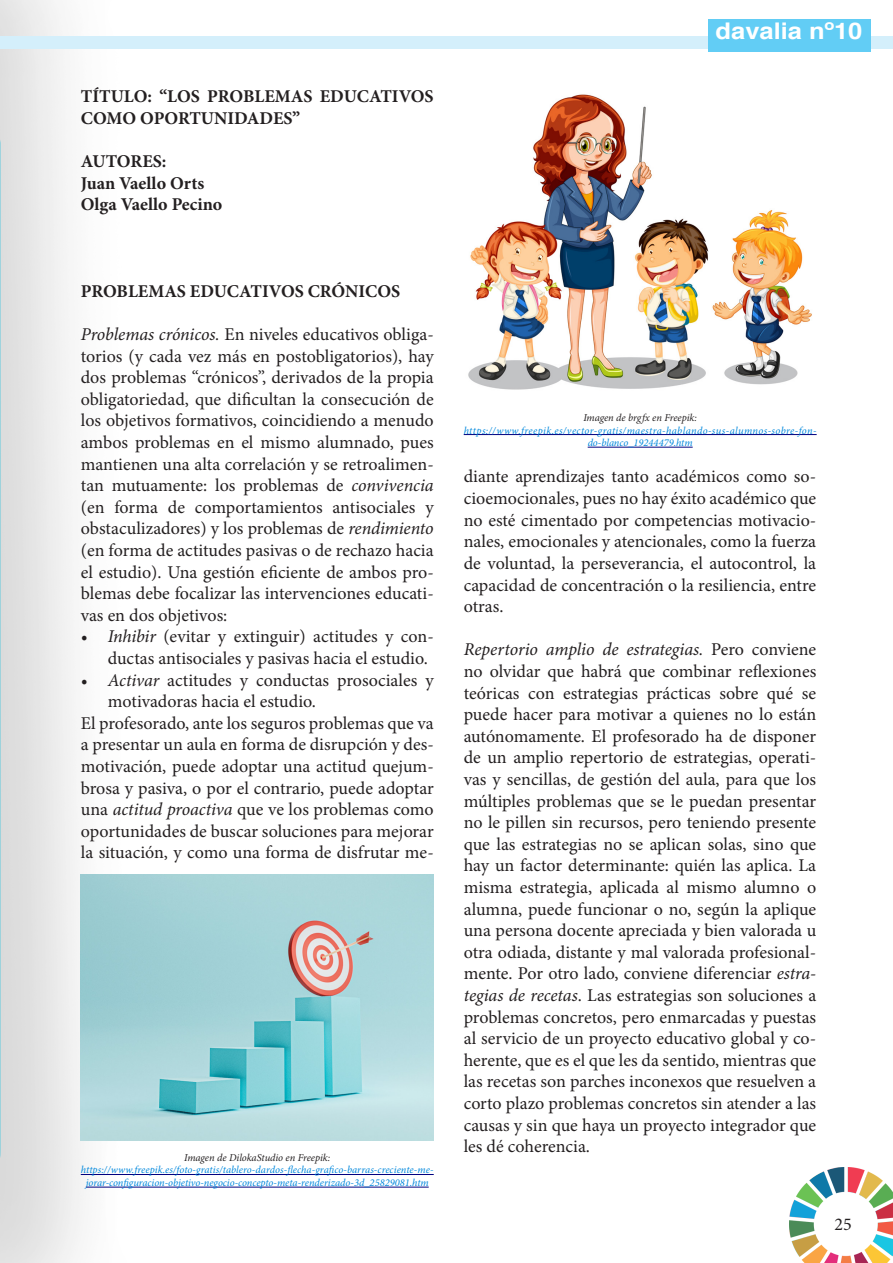
<style>
.page{position:relative;width:893px;height:1263px;background:#fff}
.page>*{position:absolute;margin:0;border:0;box-sizing:border-box;transform-origin:0 0}
.t1{font:700 22.95px "Helvetica";color:#fff;scale:1.11 1}
.t2{font:18px/21.6px "Minion Pro";color:#231f20;text-align:justify}
.t3{font:700 18px/21.6px "Minion Pro";color:#231f20}
.t4{font:italic 10.5px/12.6px "Minion Pro";color:#08d;text-align:center}
.t5{font:italic 10.5px/12.6px "Minion Pro";letter-spacing:.03em;color:#08d;text-align:center}
.t6{font:italic 10.5px "Minion Pro";letter-spacing:-.005em;color:#231f20}
.s1{font-style:italic}
</style>
<div class="page">
<img style="left:789px;top:1167px;width:104px;height:96px">
<div style="left:0;top:36px;width:893px;height:13px;background:#d4effb"></div>
<div style="left:708px;top:19px;width:162px;height:33px;background:#62cdf5"></div>
<svg style="left:0;top:89px;width:1px;height:1116px"></svg>
<img style="left:468px;top:94px;width:344px;height:296px">
<hr style="left:464px;top:434px;width:353px;height:1px;background:#000080">
<hr style="left:588px;top:447px;width:105px;height:1px;background:#000080">
<img style="left:81px;top:874px;width:353px;height:266px">
<hr style="left:81px;top:1174px;width:353px;height:1px;background:#000080">
<hr style="left:86px;top:1187px;width:343px;height:1px;background:#000080">
<p class="t3" style="left:81px;top:86px;width:354px">TÍTULO: “LOS PROBLEMAS EDUCATIVOS<br>COMO OPORTUNIDADES”</p>
<p class="t3" style="left:81px;top:150px;width:87px">AUTORES:</p>
<p class="t3" style="left:81px;top:172px;width:125px">Juan Vaello Orts</p>
<p class="t3" style="left:81px;top:194px;width:143px">Olga Vaello Pecino</p>
<p class="t3" style="left:81px;top:280px;width:321px">PROBLEMAS EDUCATIVOS CRÓNICOS</p>
<p class="t2" style="left:81px;top:324px;width:354px"><span class="s1">Problemas crónicos.</span> En niveles educativos obliga&shy;torios (y cada vez más en postobligatorios), hay dos problemas “crónicos”, derivados de la propia obligatoriedad, que dificultan la consecución de los objetivos formativos, coincidiendo a menudo ambos problemas en el mismo alumnado, pues mantienen una alta correlación y se retroalimen&shy;tan mutuamente: los problemas de <span class="s1">convivencia </span>(en forma de comportamientos antisociales y obstaculizadores) y los problemas de <span class="s1">rendimiento </span>(en forma de actitudes pasivas o de rechazo hacia el estudio). Una gestión eficiente de ambos pro&shy;blemas debe focalizar las intervenciones educati&shy;vas en dos objetivos:</p>
<p class="t2" style="left:108px;top:626px;width:327px;text-indent:-27px"><span class="s1">• Inhibir</span> (evitar y extinguir) actitudes y con&shy;ductas antisociales y pasivas hacia el estudio.</p>
<p class="t2" style="left:108px;top:669px;width:327px;text-indent:-27px"><span class="s1">• Activar</span> actitudes y conductas prosociales y motivadoras hacia el estudio.</p>
<p class="t2" style="left:81px;top:712px;width:354px">El profesorado, ante los seguros problemas que va a presentar un aula en forma de disrupción y des&shy;motivación, puede adoptar una actitud quejum&shy;brosa y pasiva, o por el contrario, puede adoptar una <span class="s1">actitud proactiva</span> que ve los problemas como oportunidades de buscar soluciones para mejorar la situación, y como una forma de disfrutar me-</p>
<p class="t6" style="left:184px;top:1150px;width:147px">Imagen de DilokaStudio en Freepik:</p>
<p class="t4" style="left:81px;top:1164px;width:354px">https://www.freepik.es/foto-gratis/tablero-dardos-flecha-grafico-barras-creciente-me&shy;jorar-configuracion-objetivo-negocio-concepto-meta-renderizado-3d_25829081.htm</p>
<p class="t1" style="left:716px;top:16px;width:134px">davalia nº10</p>
<p class="t6" style="left:583px;top:410px;width:115px">Imagen de brgfx en Freepik:</p>
<p class="t5" style="left:464px;top:424px;width:354px">https://www.freepik.es/vector-gratis/maestra-hablando-sus-alumnos-sobre-fon&shy;do-blanco_19244479.htm</p>
<p class="t2" style="left:464px;top:466px;width:354px">diante aprendizajes tanto académicos como so&shy;cioemocionales, pues no hay éxito académico que no esté cimentado por competencias motivacio&shy;nales, emocionales y atencionales, como la fuerza de voluntad, la perseverancia, el autocontrol, la capacidad de concentración o la resiliencia, entre otras.</p>
<p class="t2" style="left:464px;top:639px;width:354px"><span class="s1">Repertorio amplio de estrategias.</span> Pero conviene no olvidar que habrá que combinar reflexiones teóricas con estrategias prácticas sobre qué se puede hacer para motivar a quienes no lo están autónomamente. El profesorado ha de disponer de un amplio repertorio de estrategias, operati&shy;vas y sencillas, de gestión del aula, para que los múltiples problemas que se le puedan presentar no le pillen sin recursos, pero teniendo presente que las estrategias no se aplican solas, sino que hay un factor determinante: quién las aplica. La misma estrategia, aplicada al mismo alumno o alumna, puede funcionar o no, según la aplique una persona docente apreciada y bien valorada u otra odiada, distante y mal valorada profesional&shy;mente. Por otro lado, conviene diferenciar <span class="s1">estra&shy;tegias de recetas</span>. Las estrategias son soluciones a problemas concretos, pero enmarcadas y puestas al servicio de un proyecto educativo global y co&shy;herente, que es el que les da sentido, mientras que las recetas son parches inconexos que resuelven a corto plazo problemas concretos sin atender a las causas y sin que haya un proyecto integrador que les dé coherencia.</p>
<p class="t2" style="left:834px;top:1213px;width:19px">25</p>
</div>
